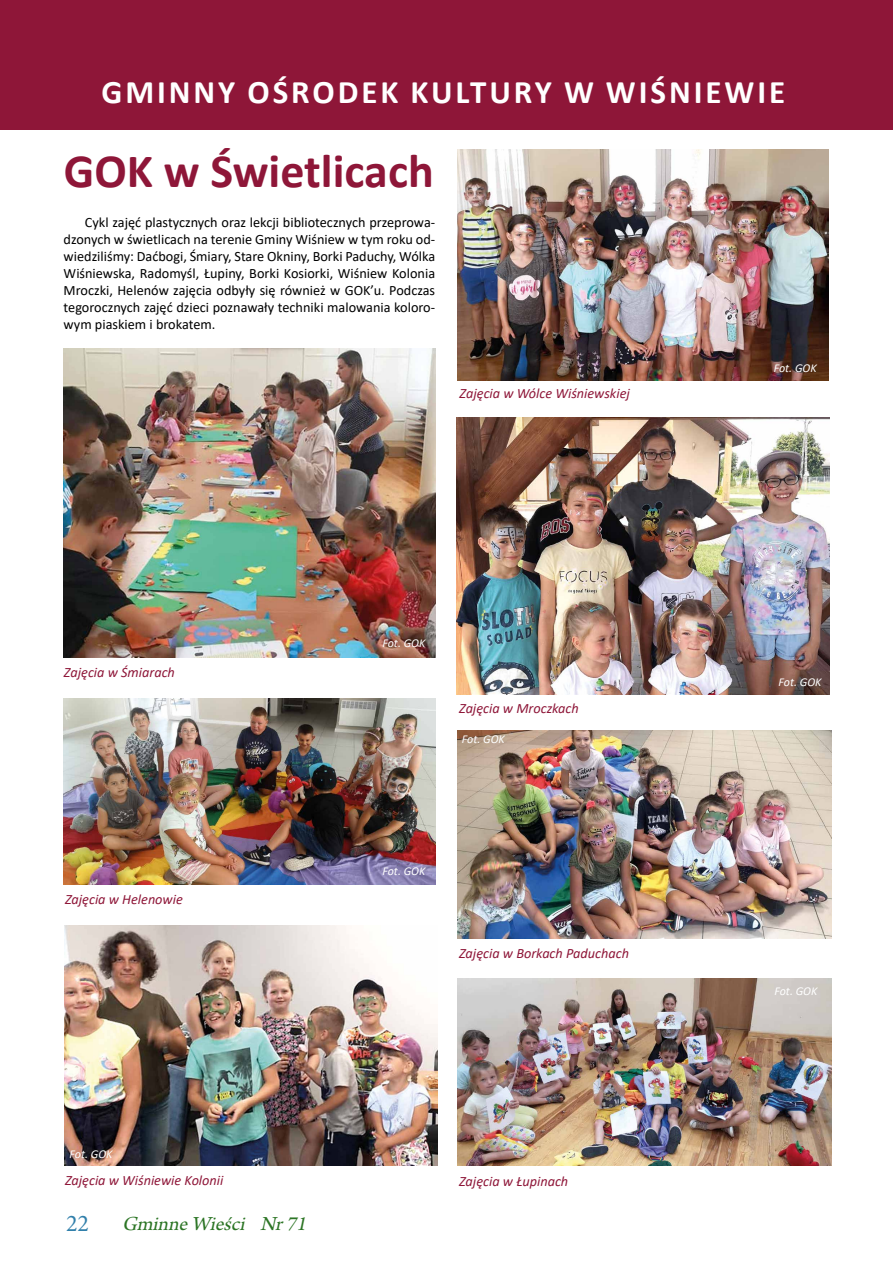
<style>
.page{position:relative;width:893px;height:1263px;background:#fff}
.page>*{position:absolute;margin:0;border:0;box-sizing:border-box;transform-origin:0 0}
.t1{font:700 48px "Calibri";color:#8e1638}
.t2{font:700 33px "Calibri";letter-spacing:.09em;color:#fff}
.t3{font:24px "Minion Pro";color:#3180ab}
.t4{font:italic 21px "Arno Pro";color:#2c7525}
.t5{font:14.25px/17.1px "Calibri";color:#000;text-align:justify}
.t6{font:italic 14.25px "Calibri";color:#8e1638}
.t7{font:italic 12px "Calibri";color:#fff}
</style>
<div class="page">
<div style="left:0;top:0;width:893px;height:129px;background:#8e1638"></div>
<img style="left:457px;top:150px;width:371px;height:231px">
<img style="left:457px;top:417px;width:372px;height:277px">
<img style="left:64px;top:348px;width:372px;height:309px">
<img style="left:458px;top:730px;width:374px;height:209px">
<img style="left:64px;top:699px;width:372px;height:186px">
<img style="left:457px;top:978px;width:375px;height:188px">
<img style="left:64px;top:925px;width:374px;height:241px">
<h2 class="t2" style="left:101px;top:69px;width:47px">GMINNY</h2>
<h2 class="t2" style="left:247px;top:69px;width:47px">OŚRODEK</h2>
<h2 class="t2" style="left:411px;top:69px;width:42px">KULTURY</h2>
<h2 class="t2" style="left:564px;top:69px;width:94px">W WIŚNIEWIE</h2>
<h1 class="t1" style="left:64px;top:137px;width:371px">GOK W ŚWIETLICACH</h1>
<p class="t5" style="left:64px;top:213px;width:373px;text-indent:21px">Cykl zajęć plastycznych oraz lekcji bibliotecznych przeprowa&shy;dzonych w świetlicach na terenie Gminy Wiśniew w tym roku od&shy;wiedziliśmy: Daćbogi, Śmiary, Stare Okniny, Borki Paduchy, Wólka Wiśniewska, Radomyśl, Łupiny, Borki Kosiorki, Wiśniew Kolonia Mroczki, Helenów zajęcia odbyły się również w GOK’u. Podczas tegorocznych zajęć dzieci poznawały techniki malowania koloro&shy;wym piaskiem i brokatem.</p>
<p class="t6" style="left:460px;top:383px;width:172px">Zajęcia w Wólce Wiśniewskiej</p>
<p class="t6" style="left:64px;top:663px;width:112px">Zajęcia w Śmiarach</p>
<p class="t6" style="left:65px;top:889px;width:119px">Zajęcia w Helenowie</p>
<p class="t7" style="left:70px;top:1146px;width:44px">Fot. GOK</p>
<p class="t6" style="left:65px;top:1170px;width:160px">Zajęcia w Wiśniewie Kolonii</p>
<h3 class="t3" style="left:66px;top:1207px;width:25px">22</h3>
<h3 class="t4" style="left:122px;top:1212px;width:191px">GminneWieści Nr71</h3>
<p class="t7" style="left:382px;top:635px;width:44px">Fot. GOK</p>
<p class="t6" style="left:459px;top:698px;width:121px">Zajęcia w Mroczkach</p>
<p class="t7" style="left:462px;top:731px;width:44px">Fot. GOK</p>
<p class="t7" style="left:382px;top:863px;width:44px">Fot. GOK</p>
<p class="t6" style="left:459px;top:943px;width:171px">Zajęcia w Borkach Paduchach</p>
<p class="t6" style="left:459px;top:1172px;width:111px">Zajęcia w Łupinach</p>
<p class="t7" style="left:774px;top:359px;width:44px">Fot. GOK</p>
<p class="t7" style="left:779px;top:674px;width:44px">Fot. GOK</p>
<p class="t7" style="left:774px;top:982px;width:44px">Fot. GOK</p>
</div>
